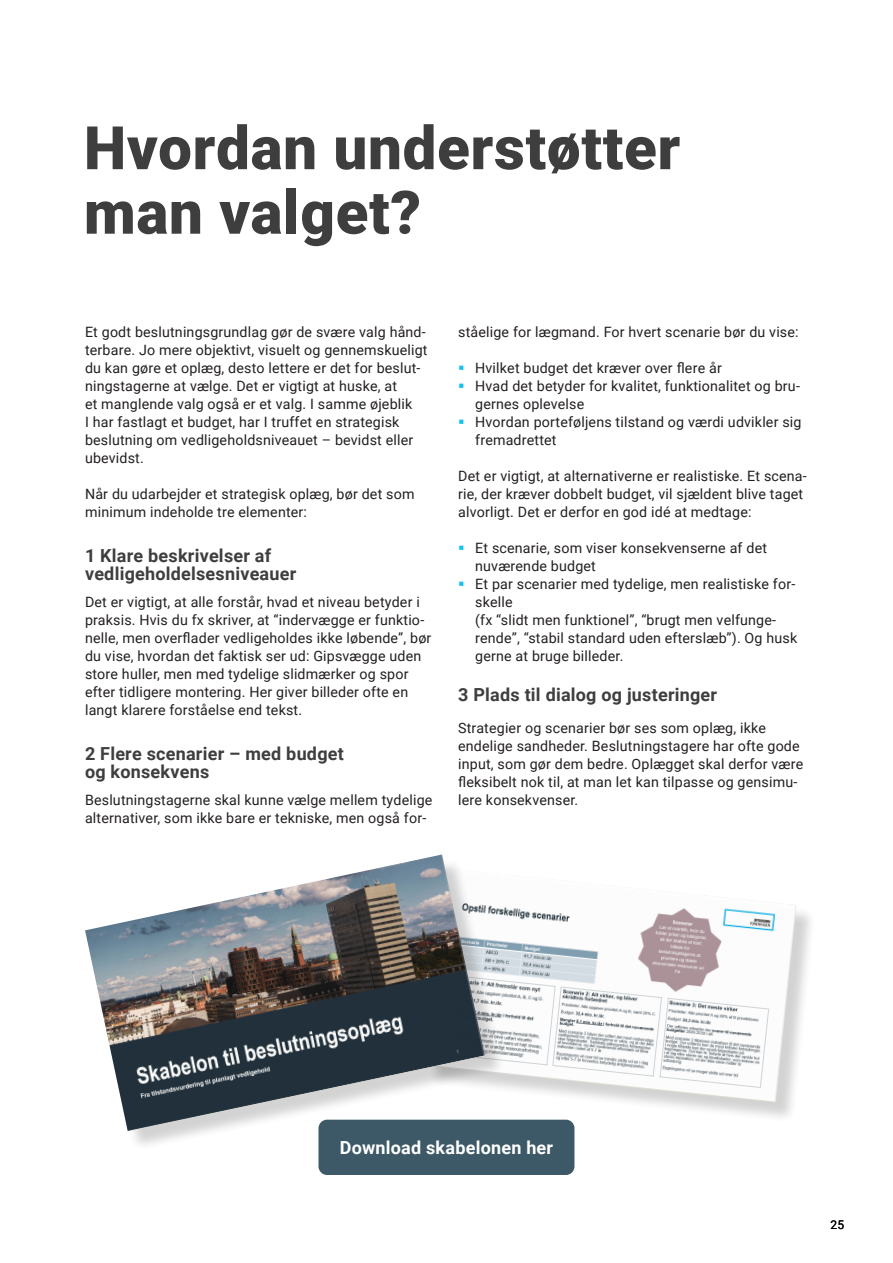
<style>
.page{position:relative;width:893px;height:1263px;background:#fff}
.page>*{position:absolute;margin:0;border:0;box-sizing:border-box;transform-origin:0 0}
.t1{font:900 60px/64.5px "Roboto";letter-spacing:.01em;color:#3e3e3f}
.t2{font:700 18px/18.8px "Roboto";letter-spacing:.01em;color:#3e3e3f}
.t3{font:700 18px "Roboto";letter-spacing:.01em;color:#fff}
.t4{font:14.25px/18px "Roboto";letter-spacing:.01em;color:#231f20}
.t5{font:12px "Roboto";color:#000001}
</style>
<div class="page">
<div style="left:318px;top:1120px;width:256px;height:55px;background:#3d5967;border-radius:9px"></div>
<div style="left:428px;top:871px;width:389px;height:252px;background:#231f20;opacity:.2"></div>
<img style="left:505px;top:871px;width:291px;height:231px">
<div style="left:88px;top:858px;width:417px;height:294px;background:#231f20;opacity:.2"></div>
<img style="left:85px;top:854px;width:400px;height:277px">
<h1 class="t1" style="left:84px;top:113px;width:598px">Hvordan understøtter man valget?</h1>
<p class="t4" style="left:85px;top:323px;width:344px">Et godt beslutningsgrundlag gør de svære valg hånd&shy;terbare. Jo mere objektivt, visuelt og gennemskueligt du kan gøre et oplæg, desto lettere er det for beslut&shy;ningstagerne at vælge. Det er vigtigt at huske, at<br>et manglende valg også er et valg. I samme øjeblik<br>I har fastlagt et budget, har I truffet en strategisk beslutning om vedligeholdsniveauet – bevidst eller ubevidst.</p>
<p class="t4" style="left:85px;top:485px;width:331px">Når du udarbejder et strategisk oplæg, bør det som minimum indeholde tre elementer:</p>
<p class="t2" style="left:85px;top:545px;width:213px">1 Klare beskrivelser af vedligeholdelsesniveauer</p>
<p class="t4" style="left:85px;top:593px;width:348px">Det er vigtigt, at alle forstår, hvad et niveau betyder i praksis. Hvis du fx skriver, at “indervægge er funktio&shy;nelle, men overflader vedligeholdes ikke løbende”, bør du vise, hvordan det faktisk ser ud: Gipsvægge uden store huller, men med tydelige slidmærker og spor efter tidligere montering. Her giver billeder ofte en langt klarere forståelse end tekst.</p>
<p class="t2" style="left:85px;top:743px;width:260px">2 Flere scenarier – med budget og konsekvens</p>
<p class="t4" style="left:85px;top:791px;width:349px">Beslutningstagerne skal kunne vælge mellem tydelige alternativer, som ikke bare er tekniske, men også for-</p>
<p class="t4" style="left:458px;top:323px;width:342px">ståelige for lægmand. For hvert scenarie bør du vise:</p>
<p class="t4" style="left:475px;top:359px;width:328px">Hvilket budget det kræver over flere år<br>Hvad det betyder for kvalitet, funktionalitet og bru&shy;gernes oplevelse<br>Hvordan porteføljens tilstand og værdi udvikler sig fremadrettet</p>
<p class="t4" style="left:458px;top:467px;width:350px">Det er vigtigt, at alternativerne er realistiske. Et scena&shy;rie, der kræver dobbelt budget, vil sjældent blive taget alvorligt. Det er derfor en god idé at medtage:</p>
<p class="t4" style="left:475px;top:539px;width:324px">Et scenarie, som viser konsekvenserne af det nuværende budget<br>Et par scenarier med tydelige, men realistiske for&shy;skelle<br>(fx “slidt men funktionel”, “brugt men velfunge&shy;rende”, “stabil standard uden efterslæb”). Og husk gerne at bruge billeder.</p>
<p class="t2" style="left:458px;top:684px;width:260px">3 Plads til dialog og justeringer</p>
<p class="t4" style="left:458px;top:719px;width:347px">Strategier og scenarier bør ses som oplæg, ikke endelige sandheder. Beslutningstagere har ofte gode input, som gør dem bedre. Oplægget skal derfor være fleksibelt nok til, at man let kan tilpasse og gensimu&shy;lere konsekvenser.</p>
<p class="t3" style="left:340px;top:1135px;width:215px">Download skabelonen her</p>
<p class="t5" style="left:831px;top:1216px;width:15px">25</p>
</div>
